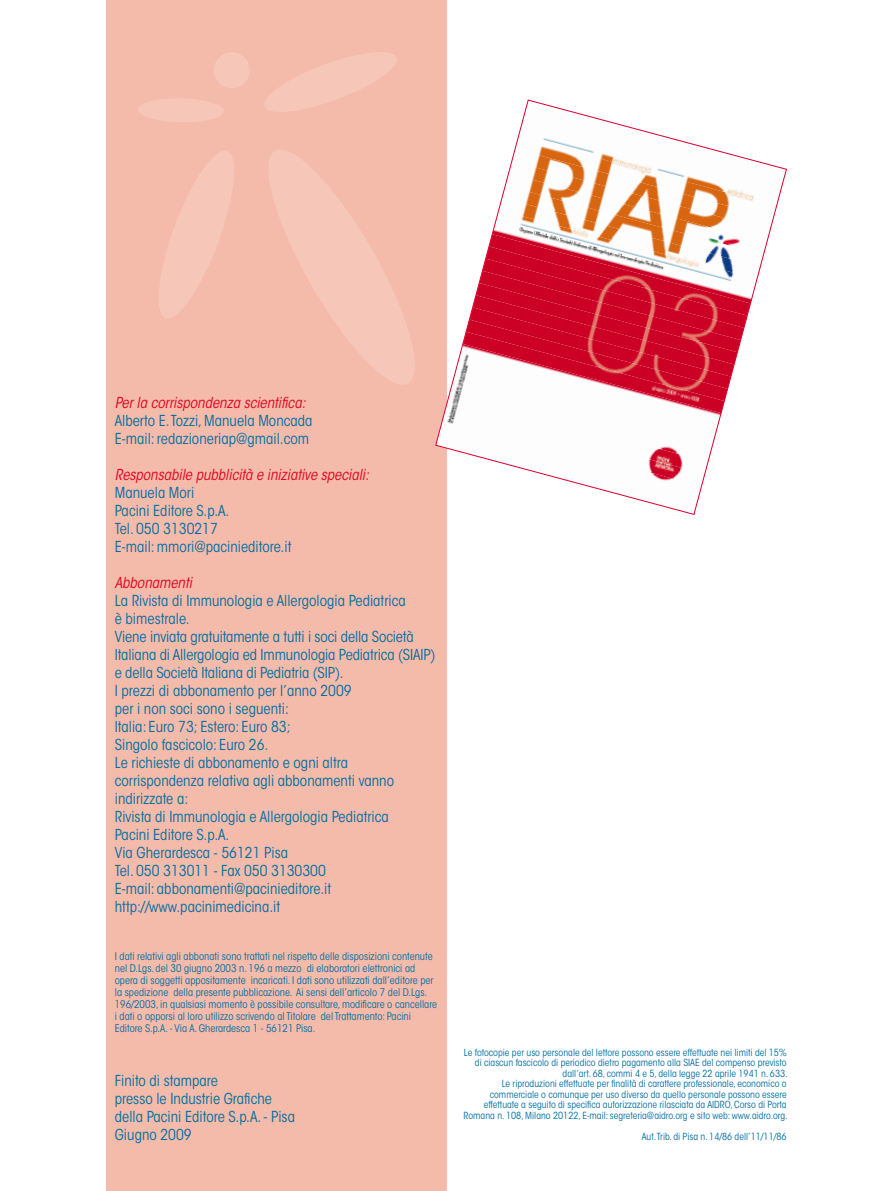
<style>
.page{position:relative;width:893px;height:1191px;background:#fff}
.page>*{position:absolute;margin:0;border:0;box-sizing:border-box;transform-origin:0 0}
.t1{font:condensed 15px/18px "ITC Avant Garde Std";color:#006ea2}
.t2{font:italic condensed 15px "ITC Avant Garde Std";color:#e2001a}
.t3{font:condensed 10.5px/12px "ITC Avant Garde Std";color:#006ea2}
.t4{font:condensed 9.75px/10.5px "ITC Avant Garde Std";color:#006ea2;text-align:right}
</style>
<div class="page">
<div style="left:106px;top:0;width:340px;height:1191px;background:#f4baaa"></div>
<div style="left:214px;top:52px;width:36px;height:36px;background:#f6c7b8;border-radius:50%"></div>
<svg style="left:264px;top:52px;width:133px;height:60px"></svg>
<svg style="left:269px;top:150px;width:146px;height:235px"></svg>
<svg style="left:159px;top:151px;width:75px;height:167px"></svg>
<svg style="left:138px;top:99px;width:86px;height:23px"></svg>
<svg style="left:435px;top:99px;width:352px;height:416px"></svg>
<p class="t2" style="left:115px;top:393px;width:192px">Per la corrispondenza scientifica:</p>
<p class="t1" style="left:115px;top:411px;width:199px">Alberto E. Tozzi, Manuela Moncada<br>E-mail: redazioneriap@gmail.com</p>
<p class="t2" style="left:115px;top:465px;width:256px">Responsabile pubblicità e iniziative speciali:</p>
<p class="t1" style="left:115px;top:483px;width:178px">Manuela Mori<br>Pacini Editore S.p.A.<br>Tel. 050 3130217<br>E-mail: mmori@pacinieditore.it</p>
<p class="t2" style="left:115px;top:573px;width:79px">Abbonamenti</p>
<p class="t1" style="left:115px;top:591px;width:322px">La Rivista di Immunologia e Allergologia Pediatrica<br>è bimestrale.<br>Viene inviata gratuitamente a tutti i soci della Società Italiana di Allergologia ed Immunologia Pediatrica (SIAIP) e della Società Italiana di Pediatria (SIP).<br>I prezzi di abbonamento per l’anno 2009<br>per i non soci sono i seguenti:<br>Italia: Euro 73; Estero: Euro 83;<br>Singolo fascicolo: Euro 26.<br>Le richieste di abbonamento e ogni altra corrispondenza relativa agli abbonamenti vanno indirizzate a:<br>Rivista di Immunologia e Allergologia Pediatrica<br>Pacini Editore S.p.A.<br>Via Gherardesca - 56121 Pisa<br>Tel. 050 313011 - Fax 050 3130300<br>E-mail: abbonamenti@pacinieditore.it http://www.pacinimedicina.it</p>
<p class="t3" style="left:115px;top:950px;width:324px">I dati relativi agli abbonati sono trattati nel rispetto delle disposizioni contenute nel D.Lgs. del 30 giugno 2003 n. 196 a mezzo di elaboratori elettronici ad opera di soggetti appositamente incaricati. I dati sono utilizzati dall’editore per la spedizione della presente pubblicazione. Ai sensi dell’articolo 7 del D.Lgs.<br>196/2003, in qualsiasi momento è possibile consultare, modificare o cancellare i dati o opporsi al loro utilizzo scrivendo al Titolare del Trattamento: Pacini Editore S.p.A. - Via A. Gherardesca 1 - 56121 Pisa.</p>
<p class="t1" style="left:115px;top:1071px;width:182px">Finito di stampare<br>presso le Industrie Grafiche della Pacini Editore S.p.A. - Pisa<br>Giugno 2009</p>
<p class="t4" style="left:464px;top:1047px;width:326px">Le fotocopie per uso personale del lettore possono essere effettuate nei limiti del 15% di ciascun fascicolo di periodico dietro pagamento alla SIAE del compenso previsto dall’art. 68, commi 4 e 5, della legge 22 aprile 1941 n. 633.<br>Le riproduzioni effettuate per finalità di carattere professionale, economico o commerciale o comunque per uso diverso da quello personale possono essere effettuate a seguito di specifica autorizzazione rilasciata da AIDRO, Corso di Porta Romana n. 108, Milano 20122, E-mail: segreteria@aidro.org e sito web: www.aidro.org.</p>
<p class="t4" style="left:642px;top:1131px;width:146px">Aut. Trib. di Pisa n. 14/86 dell’11/11/86</p>
</div>
